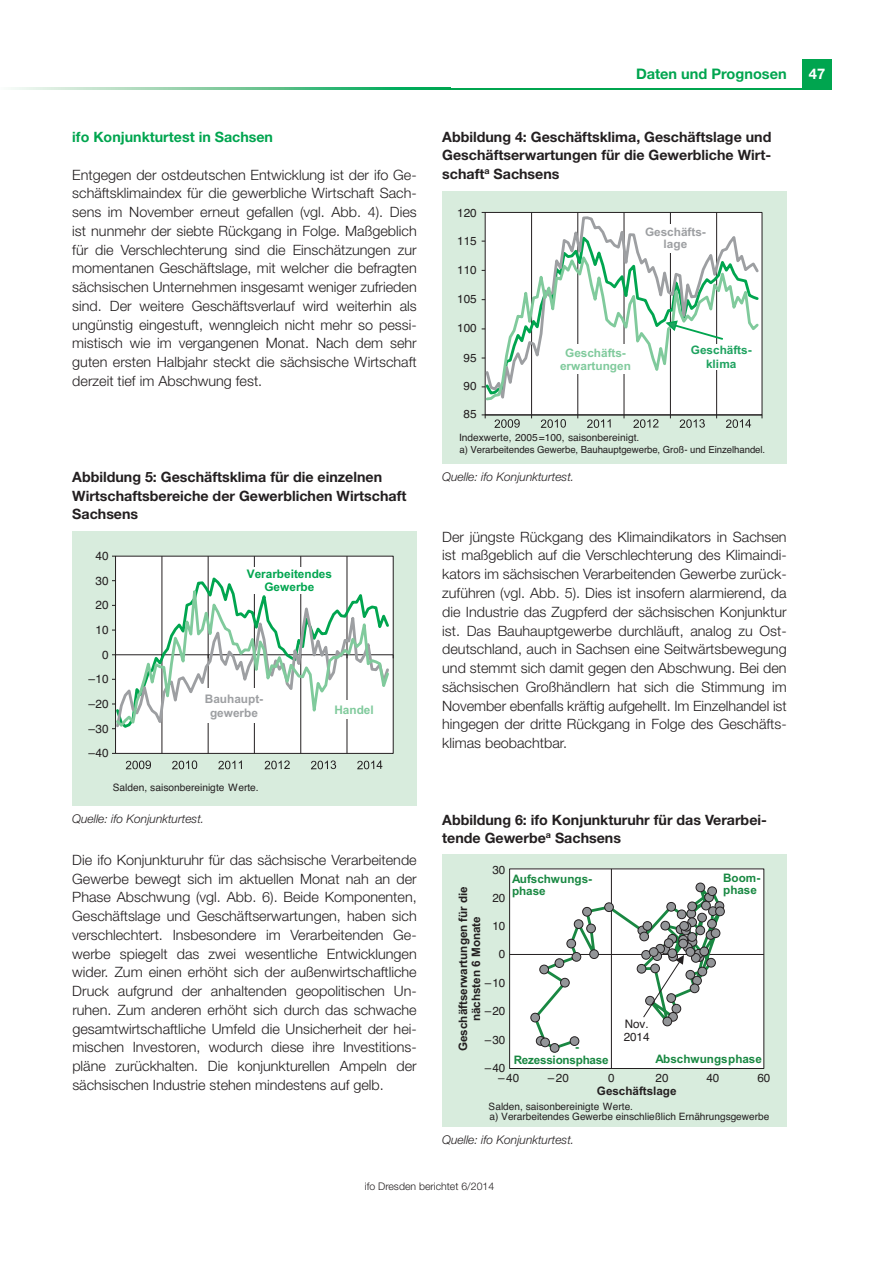
<style>
.page{position:relative;width:893px;height:1263px;background:#fff}
.page>*{position:absolute;margin:0;border:0;box-sizing:border-box;transform-origin:0 0}
.t1{font:700 14.7px "Helvetica Neue";color:#fff}
.t2{font:700 14.55px "Helvetica Neue";color:#00a54f}
.t3{font:300 14.25px/18.8px "Helvetica Neue";color:#231f20;text-align:justify}
.t4{font:700 14.25px/18.3px "Helvetica Neue";color:#231f20}
.t5{font:700 14.25px "Helvetica Neue";color:#00a54f}
.t6{font:italic 300 12px "Helvetica Neue";color:#231f20}
.t7{font:11.85px "Helvetica";letter-spacing:-.005em;color:#231f20}
.t8{font:700 11.85px/12.6px "Arial";color:#00a54f;text-align:center}
.t9{font:700 11.85px/13.4px "Arial";color:#9d9fa2;text-align:center}
.t10{font:700 11.85px "Arial";letter-spacing:-.005em;color:#80ca9c}
.t11{font:11.7px/13.2px "Helvetica";letter-spacing:-.005em;color:#231f20}
.t12{font:700 11.7px/12.5px "Arial";letter-spacing:-.005em;color:#198842}
.t13{font:700 11.7px/12.9px "Arial";letter-spacing:-.005em;color:#231f20;text-align:center}
.t14{font:700 11.7px/13.2px "Arial";letter-spacing:-.005em;color:#80ca9c;text-align:center}
.t15{font:700 11.7px/13.2px "Arial";letter-spacing:-.005em;color:#1ea25f;text-align:center}
.t16{font:700 11.7px/12.5px "Arial";letter-spacing:-.005em;color:#9d9fa2;text-align:center}
.t17{font:300 10.5px "Helvetica Neue";color:#231f20}
.t18{font:10.2px/10.1px "Helvetica";letter-spacing:-.005em;color:#231f20}
.t19{font:10.05px "Helvetica";letter-spacing:-.005em;color:#231f20}
.t20{font:9.75px "Helvetica";letter-spacing:-.01em;color:#231f20}
</style>
<div class="page">
<div style="left:802px;top:60px;width:30px;height:29px;background:#00a54f"></div>
<hr style="left:448px;top:88px;width:384px;height:1px;background:#00a54f">
<svg style="left:11px;top:88px;width:437px;height:1px"></svg>
<div style="left:442px;top:191px;width:345px;height:272px;background:#d8ecdd"></div>
<hr style="left:531px;top:212px;width:1px;height:203px;background:#231f20">
<hr style="left:577px;top:212px;width:1px;height:203px;background:#231f20">
<hr style="left:624px;top:212px;width:1px;height:203px;background:#231f20">
<hr style="left:670px;top:212px;width:1px;height:203px;background:#231f20">
<hr style="left:716px;top:212px;width:1px;height:203px;background:#231f20">
<hr style="left:485px;top:414px;width:277px;height:1px;background:#231f20">
<svg style="left:484px;top:215px;width:277px;height:196px"></svg>
<svg style="left:494px;top:419px;width:26px;height:9px"></svg>
<svg style="left:541px;top:419px;width:25px;height:9px"></svg>
<svg style="left:587px;top:419px;width:24px;height:9px"></svg>
<svg style="left:633px;top:419px;width:26px;height:9px"></svg>
<svg style="left:680px;top:419px;width:25px;height:9px"></svg>
<svg style="left:726px;top:419px;width:25px;height:9px"></svg>
<div style="left:643px;top:224px;width:65px;height:28px;background:#fff"></div>
<svg style="left:482px;top:250px;width:279px;height:152px"></svg>
<div style="left:72px;top:531px;width:345px;height:275px;background:#d8ecdd"></div>
<div style="left:116px;top:556px;width:277px;height:197px;background:#fff"></div>
<div style="left:115px;top:556px;width:279px;height:198px;border:1px solid #231f20"></div>
<hr style="left:162px;top:556px;width:1px;height:197px;background:#231f20">
<hr style="left:208px;top:556px;width:1px;height:197px;background:#231f20">
<hr style="left:254px;top:556px;width:1px;height:197px;background:#231f20">
<hr style="left:300px;top:556px;width:1px;height:197px;background:#231f20">
<hr style="left:347px;top:556px;width:1px;height:197px;background:#231f20">
<svg style="left:113px;top:560px;width:278px;height:173px"></svg>
<svg style="left:126px;top:760px;width:25px;height:9px"></svg>
<svg style="left:172px;top:760px;width:25px;height:9px"></svg>
<svg style="left:218px;top:760px;width:24px;height:9px"></svg>
<svg style="left:265px;top:760px;width:25px;height:9px"></svg>
<svg style="left:311px;top:760px;width:25px;height:9px"></svg>
<svg style="left:357px;top:760px;width:25px;height:9px"></svg>
<div style="left:202px;top:689px;width:76px;height:34px;background:#fff"></div>
<div style="left:327px;top:701px;width:54px;height:18px;background:#fff"></div>
<div style="left:242px;top:567px;width:95px;height:27px;background:#fff"></div>
<div style="left:442px;top:855px;width:345px;height:272px;background:#d8ecdd"></div>
<div style="left:510px;top:869px;width:254px;height:199px;background:#fff"></div>
<div style="left:509px;top:868px;width:255px;height:201px;border:1px solid #231f20"></div>
<hr style="left:611px;top:869px;width:1px;height:199px;background:#231f20">
<hr style="left:510px;top:954px;width:254px;height:1px;background:#231f20">
<div style="left:550px;top:1043px;width:9px;height:10px;border:1px solid #231f20;border-radius:50%"></div>
<svg style="left:509px;top:875px;width:216px;height:176px"></svg>
<p class="t5" style="left:72px;top:132px;width:202px">ifo Konjunkturtest in Sachsen</p>
<p class="t3" style="left:72px;top:166px;width:346px">Entgegen der ostdeutschen Entwicklung ist der ifo Ge&shy;schäftsklimaindex für die gewerbliche Wirtschaft Sach&shy;sens im November erneut gefallen (vgl. Abb. 4). Dies ist nunmehr der siebte Rückgang in Folge. Maßgeblich für die Verschlechterung sind die Einschätzungen zur momentanen Geschäftslage, mit welcher die befragten sächsischen Unternehmen insgesamt weniger zufrieden sind. Der weitere Geschäftsverlauf wird weiterhin als ungünstig eingestuft, wenngleich nicht mehr so pessi&shy;mistisch wie im vergangenen Monat. Nach dem sehr guten ersten Halbjahr steckt die sächsische Wirtschaft derzeit tief im Abschwung fest.</p>
<p class="t4" style="left:72px;top:469px;width:336px">Abbildung 5: Geschäftsklima für die einzelnen<br>Wirtschaftsbereiche der Gewerblichen Wirtschaft<br>Sachsens</p>
<p class="t7" style="left:96px;top:547px;width:15px">40</p>
<p class="t7" style="left:96px;top:571px;width:15px">30</p>
<p class="t7" style="left:96px;top:596px;width:15px">20</p>
<p class="t7" style="left:96px;top:621px;width:15px">10</p>
<p class="t7" style="left:102px;top:645px;width:8px">0</p>
<p class="t7" style="left:88px;top:670px;width:22px">–10</p>
<p class="t7" style="left:88px;top:695px;width:22px">–20</p>
<p class="t7" style="left:88px;top:719px;width:22px">–30</p>
<p class="t7" style="left:88px;top:744px;width:22px">–40</p>
<p class="t8" style="left:247px;top:568px;width:87px">Verarbeitendes<br>Gewerbe</p>
<p class="t9" style="left:205px;top:693px;width:60px">Bauhaupt&shy;gewerbe</p>
<p class="t10" style="left:334px;top:702px;width:41px">Handel</p>
<p class="t18" style="left:113px;top:783px;width:147px">Salden, saisonbereinigte Werte.</p>
<p class="t6" style="left:72px;top:814px;width:133px">Quelle: ifo Konjunkturtest.</p>
<p class="t3" style="left:72px;top:852px;width:346px">Die ifo Konjunkturuhr für das sächsische Verarbeitende Gewerbe bewegt sich im aktuellen Monat nah an der Phase Abschwung (vgl. Abb. 6). Beide Komponenten, Geschäftslage und Geschäftserwartungen, haben sich verschlechtert. Insbesondere im Verarbeitenden Ge&shy;werbe spiegelt das zwei wesentliche Entwicklungen wider. Zum einen erhöht sich der außenwirtschaftliche Druck aufgrund der anhaltenden geopolitischen Un&shy;ruhen. Zum anderen erhöht sich durch das schwache gesamtwirtschaftliche Umfeld die Unsicherheit der hei&shy;mischen Investoren, wodurch diese ihre Investitions&shy;pläne zurückhalten. Die konjunkturellen Ampeln der sächsischen Industrie stehen mindestens auf gelb.</p>
<p class="t2" style="left:636px;top:68px;width:152px">Daten und Prognosen</p>
<p class="t4" style="left:442px;top:129px;width:331px;text-align:justify">Abbildung 4: Geschäftsklima, Geschäftslage und Geschäftserwartungen für die Gewerbliche Wirt&shy;schaft<sup>a</sup> Sachsens</p>
<p class="t11" style="left:457px;top:206px;width:21px">120</p>
<p class="t11" style="left:457px;top:235px;width:21px">115</p>
<p class="t11" style="left:457px;top:264px;width:21px">110</p>
<p class="t11" style="left:457px;top:293px;width:21px">105</p>
<p class="t11" style="left:457px;top:322px;width:21px">100</p>
<p class="t11" style="left:464px;top:351px;width:15px">95</p>
<p class="t11" style="left:464px;top:380px;width:15px">90</p>
<p class="t11" style="left:464px;top:408px;width:15px">85</p>
<p class="t16" style="left:645px;top:226px;width:62px">Geschäfts&shy;lage</p>
<p class="t14" style="left:560px;top:346px;width:72px">Geschäfts&shy;erwartungen</p>
<p class="t15" style="left:691px;top:344px;width:62px">Geschäfts&shy;klima</p>
<p class="t19" style="left:459px;top:430px;width:182px">Indexwerte, 2005=100, saisonbereinigt.</p>
<p class="t20" style="left:460px;top:442px;width:307px">a) Verarbeitendes Gewerbe, Bauhauptgewerbe, Groß- und Einzelhandel.</p>
<p class="t6" style="left:442px;top:472px;width:133px">Quelle: ifo Konjunkturtest.</p>
<p class="t3" style="left:442px;top:529px;width:346px">Der jüngste Rückgang des Klimaindikators in Sachsen ist maßgeblich auf die Verschlechterung des Klimaindi&shy;kators im sächsischen Verarbeitenden Gewerbe zurück&shy;zuführen (vgl. Abb. 5). Dies ist insofern alarmierend, da die Industrie das Zugpferd der sächsischen Konjunktur ist. Das Bauhauptgewerbe durchläuft, analog zu Ost&shy;deutschland, auch in Sachsen eine Seitwärtsbewegung und stemmt sich damit gegen den Abschwung. Bei den sächsischen Großhändlern hat sich die Stimmung im November ebenfalls kräftig aufgehellt. Im Einzelhandel ist hingegen der dritte Rückgang in Folge des Geschäfts&shy;klimas beobachtbar.</p>
<p class="t4" style="left:442px;top:811px;width:326px">Abbildung 6: ifo Konjunkturuhr für das Verarbei&shy;tende Gewerbe<sup>a</sup> Sachsens</p>
<p class="t11" style="left:492px;top:864px;width:14px">30</p>
<p class="t12" style="left:512px;top:873px;width:82px">Aufschwungs&shy;phase</p>
<p class="t12" style="left:723px;top:872px;width:39px">Boom&shy;phase</p>
<p class="t13" style="left:457px;top:1051px;width:166px;rotate:-90deg">Geschäftserwartungen für die nächsten 6 Monate</p>
<p class="t11" style="left:492px;top:891px;width:14px">20</p>
<p class="t11" style="left:492px;top:919px;width:14px">10</p>
<p class="t11" style="left:499px;top:948px;width:8px">0</p>
<p class="t11" style="left:485px;top:976px;width:22px">–10</p>
<p class="t11" style="left:485px;top:1005px;width:22px">–20</p>
<p class="t11" style="left:624px;top:1018px;width:27px">Nov.<br>2014</p>
<p class="t11" style="left:485px;top:1033px;width:22px">–30</p>
<p class="t12" style="left:575px;top:1041px;width:5px">-</p>
<p class="t12" style="left:514px;top:1054px;width:96px">Rezessionsphase</p>
<p class="t12" style="left:655px;top:1053px;width:108px">Abschwungsphase</p>
<p class="t11" style="left:485px;top:1061px;width:22px">–40</p>
<p class="t11" style="left:498px;top:1072px;width:22px">–40</p>
<p class="t11" style="left:548px;top:1072px;width:22px">–20</p>
<p class="t11" style="left:608px;top:1072px;width:8px">0</p>
<p class="t11" style="left:656px;top:1072px;width:14px">20</p>
<p class="t11" style="left:706px;top:1072px;width:14px">40</p>
<p class="t11" style="left:757px;top:1072px;width:14px">60</p>
<p class="t13" style="left:597px;top:1085px;width:81px">Geschäftslage</p>
<p class="t18" style="left:489px;top:1102px;width:282px">Salden, saisonbereinigte Werte.<br>a) Verarbeitendes Gewerbe einschließlich Ernährungsgewerbe</p>
<p class="t6" style="left:442px;top:1135px;width:133px">Quelle: ifo Konjunkturtest.</p>
<p class="t17" style="left:365px;top:1182px;width:131px">ifo Dresden berichtet 6/2014</p>
<p class="t1" style="left:809px;top:68px;width:18px">47</p>
</div>
